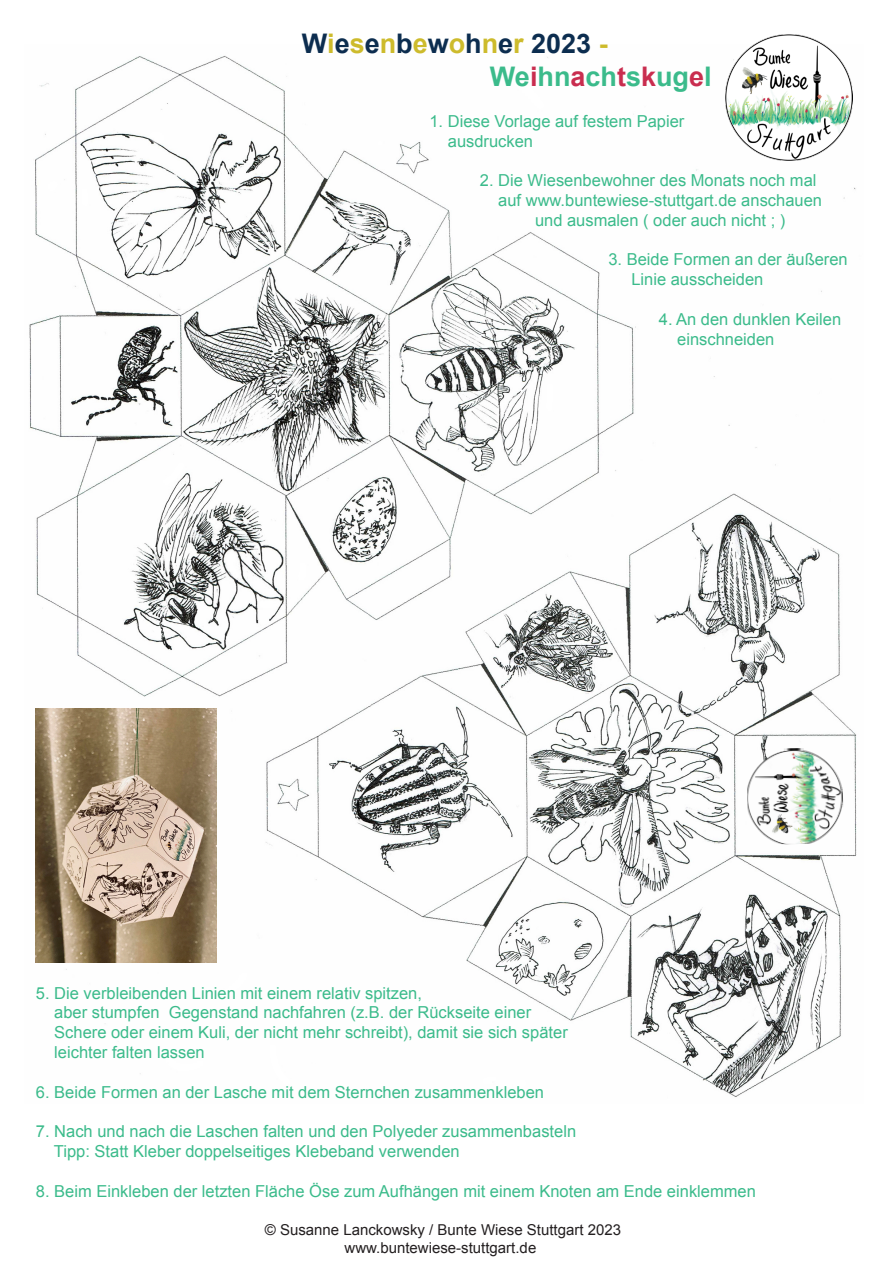
<style>
.page{position:relative;width:893px;height:1263px;background:#fff}
.page>*{position:absolute;margin:0;border:0;box-sizing:border-box;transform-origin:0 0}
.t1{font:700 27px "Arial";color:#0c2d4f}
.t2{font:700 27px "Arial";color:#3bbb8b}
.t3{font:16.5px "Arial";color:#3bbb8b}
.t4{font:15px "Arial";color:#231f20}
.s1{color:#cdbb2c}
.s2{color:#c92d4f}
</style>
<div class="page">
<img style="left:29px;top:56px;width:828px;height:1041px">
<img style="left:35px;top:708px;width:182px;height:254px">
<img style="left:726px;top:34px;width:127px;height:127px">
<img style="left:746px;top:747px;width:98px;height:98px">
<p class="t1" style="left:302px;top:26px;width:307px">W<span class="s1">i</span>e<span class="s1">s</span>e<span class="s1">n</span>b<span class="s1">e</span>w<span class="s1">o</span>h<span class="s1">n</span>e<span class="s1">r</span> 2023 <span class="s1">-</span></p>
<p class="t2" style="left:490px;top:59px;width:223px">We<span class="s2">i</span>hn<span class="s2">a</span>ch<span class="s2">t</span>s<span class="s2">k</span>ug<span class="s2">e</span>l</p>
<p class="t3" style="left:429px;top:110px;width:256px">1. Diese Vorlage auf festem Papier</p>
<p class="t3" style="left:448px;top:130px;width:87px">ausdrucken</p>
<p class="t3" style="left:480px;top:170px;width:338px">2. Die Wiesenbewohner des Monats noch mal</p>
<p class="t3" style="left:498px;top:189px;width:325px">auf www.buntewiese-stuttgart.de anschauen</p>
<p class="t3" style="left:535px;top:209px;width:252px">und ausmalen ( oder auch nicht ; )</p>
<p class="t3" style="left:608px;top:249px;width:241px">3. Beide Formen an der äußeren</p>
<p class="t3" style="left:631px;top:269px;width:134px">Linie ausscheiden</p>
<p class="t3" style="left:659px;top:308px;width:184px">4. An den dunklen Keilen</p>
<p class="t3" style="left:677px;top:328px;width:99px">einschneiden</p>
<p class="t3" style="left:36px;top:982px;width:388px">5. Die verbleibenden Linien mit einem relativ spitzen,</p>
<p class="t3" style="left:54px;top:1002px;width:478px">aber stumpfen Gegenstand nachfahren (z.B. der Rückseite einer</p>
<p class="t3" style="left:54px;top:1021px;width:515px">Schere oder einem Kuli, der nicht mehr schreibt), damit sie sich später</p>
<p class="t3" style="left:54px;top:1041px;width:152px">leichter falten lassen</p>
<p class="t3" style="left:36px;top:1081px;width:510px">6. Beide Formen an der Lasche mit dem Sternchen zusammenkleben</p>
<p class="t3" style="left:36px;top:1120px;width:542px">7. Nach und nach die Laschen falten und den Polyeder zusammenbasteln</p>
<p class="t3" style="left:54px;top:1140px;width:407px">Tipp: Statt Kleber doppelseitiges Klebeband verwenden</p>
<p class="t3" style="left:36px;top:1180px;width:721px">8. Beim Einkleben der letzten Fläche Öse zum Aufhängen mit einem Knoten am Ende einklemmen</p>
<p class="t4" style="left:265px;top:1219px;width:358px">© Susanne Lanckowsky / Bunte Wiese Stuttgart 2023</p>
<p class="t4" style="left:345px;top:1237px;width:193px">www.buntewiese-stuttgart.de</p>
</div>
